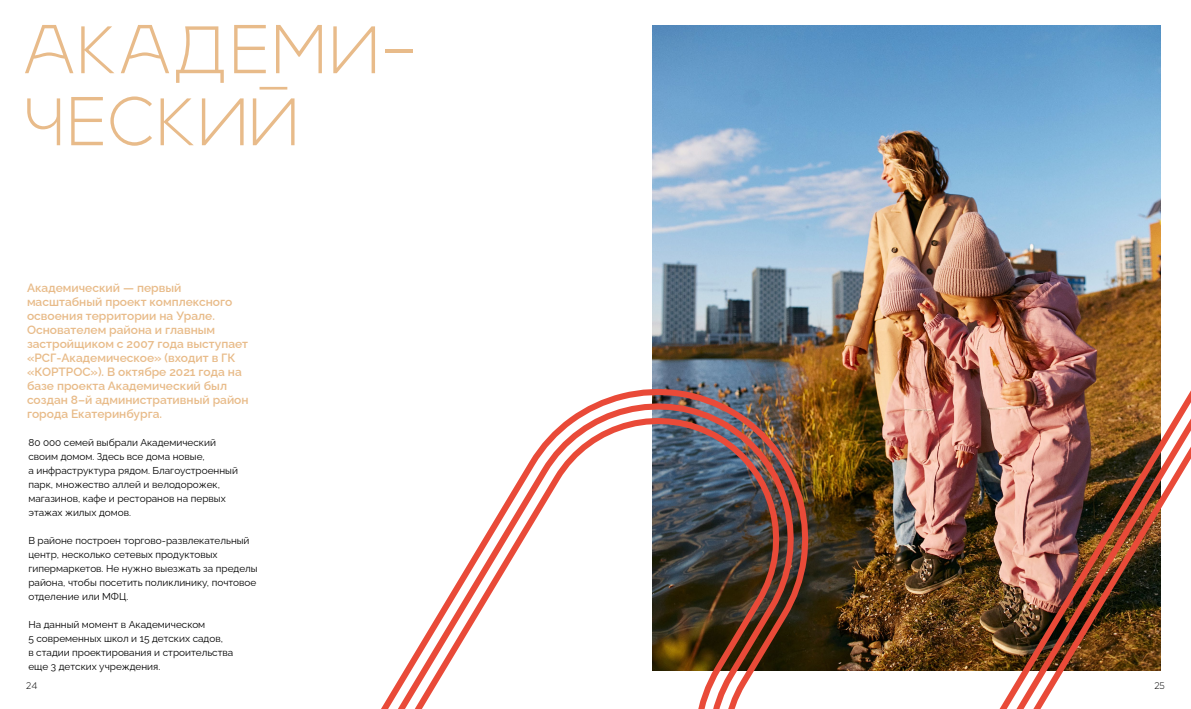
<style>
.page{position:relative;width:1191px;height:709px;background:#fff}
.page>*{position:absolute;margin:0;border:0;box-sizing:border-box;transform-origin:0 0}
.t1{font:300 72px/72px "Arodora Pro";letter-spacing:.015em;color:#e8bb8a}
.t2{font:600 12px/14px "Raleway";color:#e8bb89}
.t3{font:10px/14px "Raleway";color:#000}
.t4{font:300 10px "Arodora Pro";color:#000}
</style>
<div class="page">
<img style="left:381px;top:25px;width:810px;height:684px">
<h1 class="t1" style="left:23px;top:11px;width:395px">АКАДЕМИ-<br>ЧЕСКИЙ</h1>
<p class="t2" style="left:27px;top:279px;width:223px">Академический — первый масштабный проект комплексного освоения территории на Урале.<br>Основателем района и главным застройщиком с 2007 года выступает «РСГ-Академическое» (входит в ГК «КОРТРОС»). В октябре 2021 года на базе проекта Академический был создан 8–й административный район города Екатеринбурга.</p>
<p class="t3" style="left:28px;top:434px;width:211px">80 000 семей выбрали Академический своим домом. Здесь все дома новые,<br>а инфраструктура рядом. Благоустроенный парк, множество аллей и велодорожек, магазинов, кафе и ресторанов на первых этажах жилых домов.</p>
<p class="t3" style="left:28px;top:532px;width:231px">В районе построен торгово-развлекательный центр, несколько сетевых продуктовых гипермаркетов. Не нужно выезжать за пределы района, чтобы посетить поликлинику, почтовое отделение или МФЦ.</p>
<p class="t3" style="left:28px;top:616px;width:206px">На данный момент в Академическом<br>5 современных школ и 15 детских садов,<br>в стадии проектирования и строительства еще 3 детских учреждения.</p>
<p class="t4" style="left:26px;top:679px;width:13px">24</p>
<p class="t4" style="left:1154px;top:679px;width:12px">25</p>
</div>
